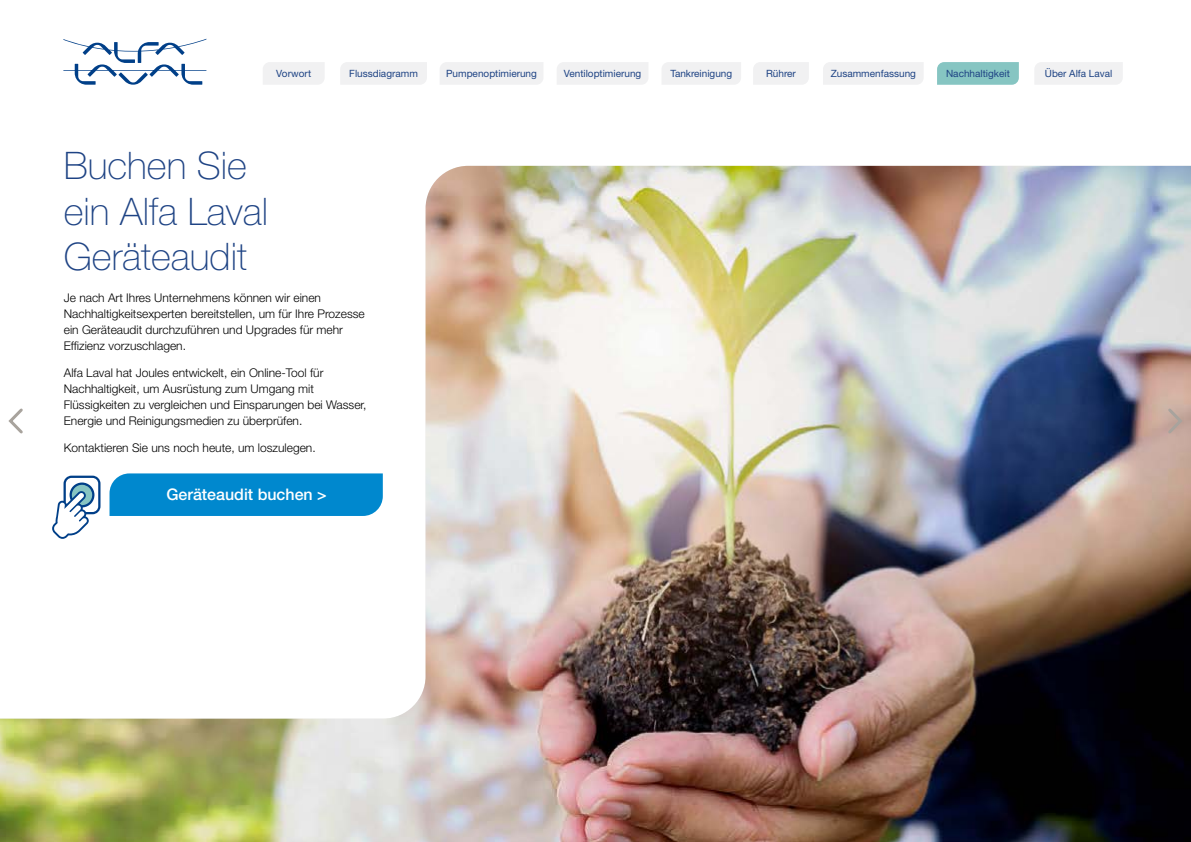
<style>
.page{position:relative;width:1191px;height:842px;background:#fff}
.page>*{position:absolute;margin:0;border:0;box-sizing:border-box;transform-origin:0 0}
.t1{font:100 38px/45.6px "Helvetica Neue LT Pro";color:#1e4384}
.t2{font:500 16px "Helvetica Neue LT Pro";color:#fff}
.t3{font:300 12px/16px "Helvetica Neue LT Pro";color:#000}
.t4{font:10px "Helvetica Neue LT Pro";color:#1e4384}
</style>
<div class="page">
<img style="left:0;top:166px;width:1191px;height:676px">
<svg style="left:63px;top:39px;width:143px;height:46px"></svg>
<svg style="left:6px;top:406px;width:20px;height:30px"></svg>
<svg style="left:1165px;top:406px;width:19px;height:30px"></svg>
<div style="left:109px;top:473px;width:274px;height:43px;background:#0088ce"></div>
<svg style="left:52px;top:476px;width:48px;height:63px"></svg>
<svg style="left:263px;top:62px;width:61px;height:23px"></svg>
<svg style="left:340px;top:62px;width:583px;height:23px"></svg>
<svg style="left:937px;top:62px;width:81px;height:23px;background:#88c6c3"></svg>
<div style="left:1035px;top:62px;width:88px;height:23px;background:#f1f1f2"></div>
<p class="t4" style="left:276px;top:67px;width:37px">Vorwort</p>
<p class="t4" style="left:349px;top:67px;width:70px">Flussdiagramm</p>
<p class="t4" style="left:446px;top:67px;width:92px">Pumpenoptimierung</p>
<p class="t4" style="left:564px;top:67px;width:79px">Ventiloptimierung</p>
<p class="t4" style="left:670px;top:67px;width:63px">Tankreinigung</p>
<p class="t4" style="left:766px;top:67px;width:31px">Rührer</p>
<p class="t4" style="left:830px;top:67px;width:87px">Zusammenfassung</p>
<p class="t4" style="left:946px;top:67px;width:65px">Nachhaltigkeit</p>
<p class="t4" style="left:1045px;top:67px;width:69px">Über Alfa Laval</p>
<h1 class="t1" style="left:64px;top:143px;width:206px">Buchen Sie ein Alfa Laval<br>Geräteaudit</h1>
<p class="t3" style="left:64px;top:289px;width:302px">Je nach Art Ihres Unternehmens können wir einen Nachhaltigkeitsexperten bereitstellen, um für Ihre Prozesse ein Geräteaudit durchzuführen und Upgrades für mehr Effizienz vorzuschlagen.</p>
<p class="t3" style="left:64px;top:364px;width:304px">Alfa Laval hat Joules entwickelt, ein Online-Tool für Nachhaltigkeit, um Ausrüstung zum Umgang mit Flüssigkeiten zu vergleichen und Einsparungen bei Wasser, Energie und Reinigungsmedien zu überprüfen.</p>
<p class="t3" style="left:64px;top:440px;width:253px">Kontaktieren Sie uns noch heute, um loszulegen.</p>
<h2 class="t2" style="left:166px;top:484px;width:162px">Geräteaudit buchen &gt;</h2>
</div>
